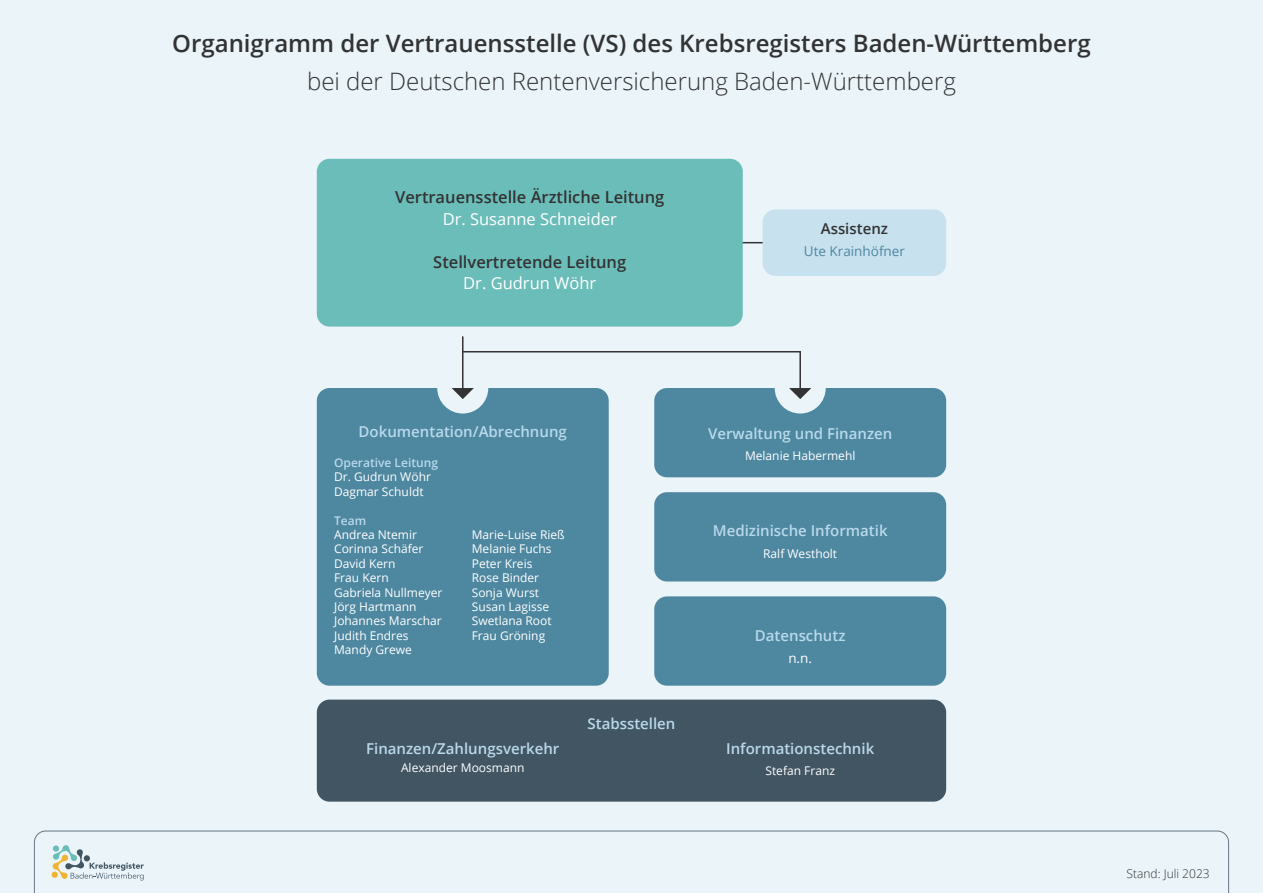
<style>
.page{position:relative;width:1263px;height:893px;background:#eaf4f9}
.page>*{position:absolute;margin:0;border:0;box-sizing:border-box;transform-origin:0 0}
.t1{font:600 24px "Open Sans";color:#333}
.t2{font:300 24px "Open Sans";color:#333}
.t3{font:600 16.5px "Open Sans";color:#333}
.t4{font:16.5px "Open Sans";color:#fff}
.t5{font:600 15px "Open Sans";color:#b9d9eb}
.t6{font:600 15px "Open Sans";color:#333}
.t7{font:13.5px "Open Sans";color:#4e87a0}
.t8{font:13.5px "Open Sans";color:#fff}
.t9{font:12px/14.4px "Open Sans";color:#fff}
.t10{font:600 12px "Open Sans";color:#b9d9eb}
.t11{font:300 12px "Open Sans";color:#333}
</style>
<div class="page">
<svg style="left:34px;top:831px;width:1195px;height:62px"></svg>
<div style="left:52px;top:871px;width:6px;height:7px;background:#f0b432;border-radius:50%"></div>
<svg style="left:53px;top:845px;width:91px;height:35px"></svg>
<svg style="left:743px;top:242px;width:20px;height:1px"></svg>
<div style="left:317px;top:159px;width:426px;height:168px;background:#6bbdb9;border-radius:13px"></div>
<div style="left:654px;top:388px;width:292px;height:89px;background:#4e87a0;border-radius:13px"></div>
<div style="left:317px;top:700px;width:629px;height:102px;background:#425563;border-radius:13px"></div>
<div style="left:763px;top:209px;width:183px;height:67px;background:#c7e1ef;border-radius:13px"></div>
<div style="left:654px;top:492px;width:292px;height:89px;background:#4e87a0;border-radius:13px"></div>
<div style="left:654px;top:596px;width:292px;height:90px;background:#4e87a0;border-radius:13px"></div>
<div style="left:317px;top:388px;width:292px;height:298px;background:#4e87a0;border-radius:13px"></div>
<hr style="left:463px;top:351px;width:337px;height:1px;background:#333">
<div style="left:437px;top:362px;width:51px;height:52px;background:#eaf4f9;border-radius:50%"></div>
<div style="left:775px;top:362px;width:51px;height:52px;background:#eaf4f9;border-radius:50%"></div>
<hr style="left:462px;top:337px;width:1px;height:56px;background:#333">
<svg style="left:452px;top:388px;width:22px;height:11px"></svg>
<svg style="left:789px;top:388px;width:22px;height:11px"></svg>
<hr style="left:799px;top:352px;width:2px;height:41px;background:#333">
<h1 class="t1" style="left:172px;top:27px;width:920px">Organigramm der Vertrauensstelle (VS) des Krebsregisters Baden-Württemberg</h1>
<h1 class="t2" style="left:307px;top:65px;width:650px">bei der Deutschen Rentenversicherung Baden-Württemberg</h1>
<h2 class="t3" style="left:395px;top:186px;width:271px">Vertrauensstelle Ärztliche Leitung</h2>
<h2 class="t4" style="left:443px;top:207px;width:176px">Dr. Susanne Schneider</h2>
<h2 class="t3" style="left:433px;top:250px;width:195px">Stellvertretende Leitung</h2>
<h2 class="t4" style="left:463px;top:272px;width:135px">Dr. Gudrun Wöhr</h2>
<p class="t6" style="left:821px;top:219px;width:69px">Assistenz</p>
<p class="t7" style="left:804px;top:242px;width:103px">Ute Krainhöfner</p>
<p class="t5" style="left:359px;top:422px;width:210px">Dokumentation/Abrechnung</p>
<p class="t10" style="left:334px;top:454px;width:105px">Operative Leitung</p>
<p class="t9" style="left:334px;top:469px;width:98px">Dr. Gudrun Wöhr<br>Dagmar Schuldt</p>
<p class="t10" style="left:334px;top:512px;width:34px">Team</p>
<p class="t9" style="left:334px;top:527px;width:110px">Andrea Ntemir<br>Corinna Schäfer<br>David Kern<br>Frau Kern<br>Gabriela Nullmeyer<br>Jörg Hartmann<br>Johannes Marschar<br>Judith Endres<br>Mandy Grewe</p>
<p class="t9" style="left:472px;top:527px;width:94px">Marie-Luise Rieß<br>Melanie Fuchs<br>Peter Kreis<br>Rose Binder<br>Sonja Wurst<br>Susan Lagisse<br>Swetlana Root<br>Frau Gröning</p>
<p class="t5" style="left:366px;top:738px;width:195px">Finanzen/Zahlungsverkehr</p>
<p class="t9" style="left:401px;top:760px;width:125px">Alexander Moosmann</p>
<p class="t5" style="left:587px;top:713px;width:89px">Stabsstellen</p>
<p class="t5" style="left:708px;top:423px;width:186px">Verwaltung und Finanzen</p>
<p class="t9" style="left:745px;top:448px;width:112px">Melanie Habermehl</p>
<p class="t5" style="left:713px;top:521px;width:176px">Medizinische Informatik</p>
<p class="t9" style="left:763px;top:546px;width:76px">Ralf Westholt</p>
<p class="t5" style="left:755px;top:625px;width:92px">Datenschutz</p>
<p class="t8" style="left:788px;top:648px;width:25px">n.n.</p>
<p class="t5" style="left:726px;top:738px;width:150px">Informationstechnik</p>
<p class="t9" style="left:765px;top:763px;width:71px">Stefan Franz</p>
<p class="t11" style="left:1126px;top:866px;width:85px">Stand: Juli 2023</p>
</div>
